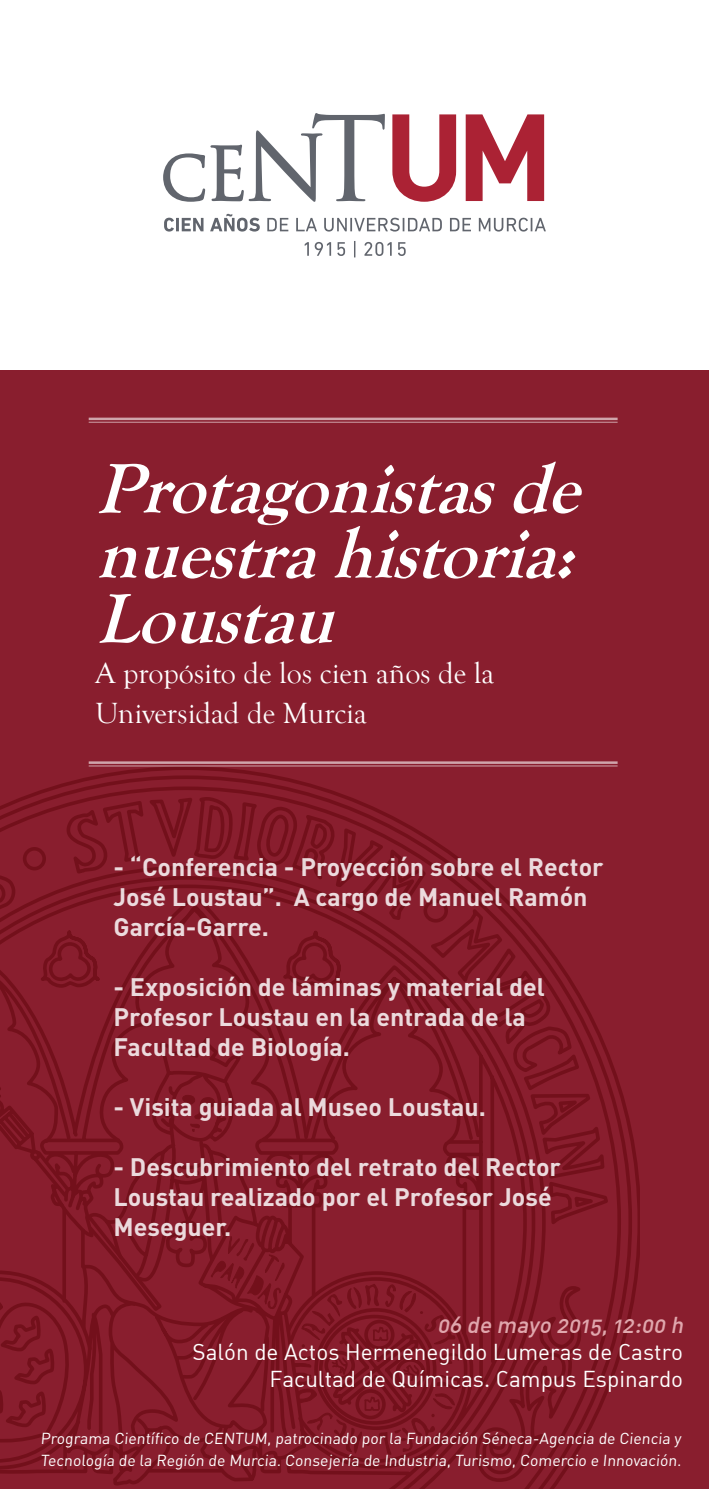
<style>
.page{position:relative;width:709px;height:1489px;background:#fff}
.page>*{position:absolute;margin:0;border:0;box-sizing:border-box;transform-origin:0 0}
.t1{font:italic 700 72.5px/65px "Goudy Old Style T";color:#fff;text-align:justify}
.t2{font:30px/40px "Goudy Old Style T";color:#fff}
.t3{font:700 25px/30px "DIN";color:#fff}
.t4{font:22.5px "DIN Regular Alternate";color:#fff}
.t5{font:italic 22.5px "DIN Medium Alternate";color:#e0a7ad}
.t6{font:15.75px/22.5px "DIN";color:#fff}
</style>
<div class="page">
<div style="left:0;top:370px;width:709px;height:1118px;background:#891e2e"></div>
<svg style="left:392px;top:114px;width:64px;height:88px"></svg>
<svg style="left:465px;top:114px;width:79px;height:87px"></svg>
<svg style="left:163px;top:113px;width:222px;height:89px"></svg>
<svg style="left:164px;top:218px;width:39px;height:13px"></svg>
<svg style="left:210px;top:214px;width:50px;height:17px"></svg>
<svg style="left:267px;top:218px;width:21px;height:13px"></svg>
<svg style="left:296px;top:218px;width:21px;height:13px"></svg>
<svg style="left:324px;top:218px;width:118px;height:13px"></svg>
<svg style="left:450px;top:218px;width:21px;height:13px"></svg>
<svg style="left:479px;top:218px;width:67px;height:13px"></svg>
<svg style="left:305px;top:242px;width:4px;height:14px"></svg>
<svg style="left:315px;top:242px;width:16px;height:14px"></svg>
<svg style="left:337px;top:242px;width:8px;height:14px"></svg>
<svg style="left:354px;top:241px;width:1px;height:16px"></svg>
<svg style="left:364px;top:242px;width:28px;height:14px"></svg>
<svg style="left:398px;top:242px;width:8px;height:14px"></svg>
<svg style="left:0;top:765px;width:639px;height:723px"></svg>
<svg style="left:292px;top:1283px;width:169px;height:171px"></svg>
<svg style="left:151px;top:1301px;width:14px;height:12px"></svg>
<hr style="left:89px;top:417px;width:528px;height:3px;background:#fff">
<hr style="left:89px;top:422px;width:528px;height:1px;background:#fff">
<hr style="left:89px;top:761px;width:528px;height:2px;background:#fff">
<hr style="left:89px;top:765px;width:528px;height:1px;background:#fff">
<p class="t1" style="left:95px;top:457px;width:508px">Protagonistasde nuestrahistoria:<br>Loustau</p>
<p class="t2" style="left:95px;top:653px;width:400px">A propósito de los cien años de la<br>Universidad de Murcia</p>
<p class="t3" style="left:113px;top:850px;width:491px">- “Conferencia - Proyección sobre el Rector<br>José Loustau”. A cargo de Manuel Ramón<br>García-Garre.</p>
<p class="t3" style="left:113px;top:970px;width:433px">- Exposición de láminas y material del<br>Profesor Loustau en la entrada de la<br>Facultad de Biología.</p>
<p class="t3" style="left:113px;top:1090px;width:374px">- Visita guiada al Museo Loustau.</p>
<p class="t3" style="left:113px;top:1150px;width:449px">- Descubrimiento del retrato del Rector<br>Loustau realizado por el Profesor José<br>Meseguer.</p>
<p class="t5" style="left:437px;top:1309px;width:252px">06 de mayo 2015,12:00 h</p>
<p class="t4" style="left:192px;top:1337px;width:492px">Salón de Actos Hermenegildo Lumeras de Castro</p>
<p class="t4" style="left:269px;top:1364px;width:415px">Facultad de Químicas. Campus Espinardo</p>
<p class="t6" style="left:40px;top:1426px;width:644px">Programa Científico de CENTUM, patrocinado por la Fundación Séneca-Agencia de Ciencia y<br>Tecnología de la Región de Murcia. Consejería de Industria, Turismo, Comercio e Innovación.</p>
</div>
